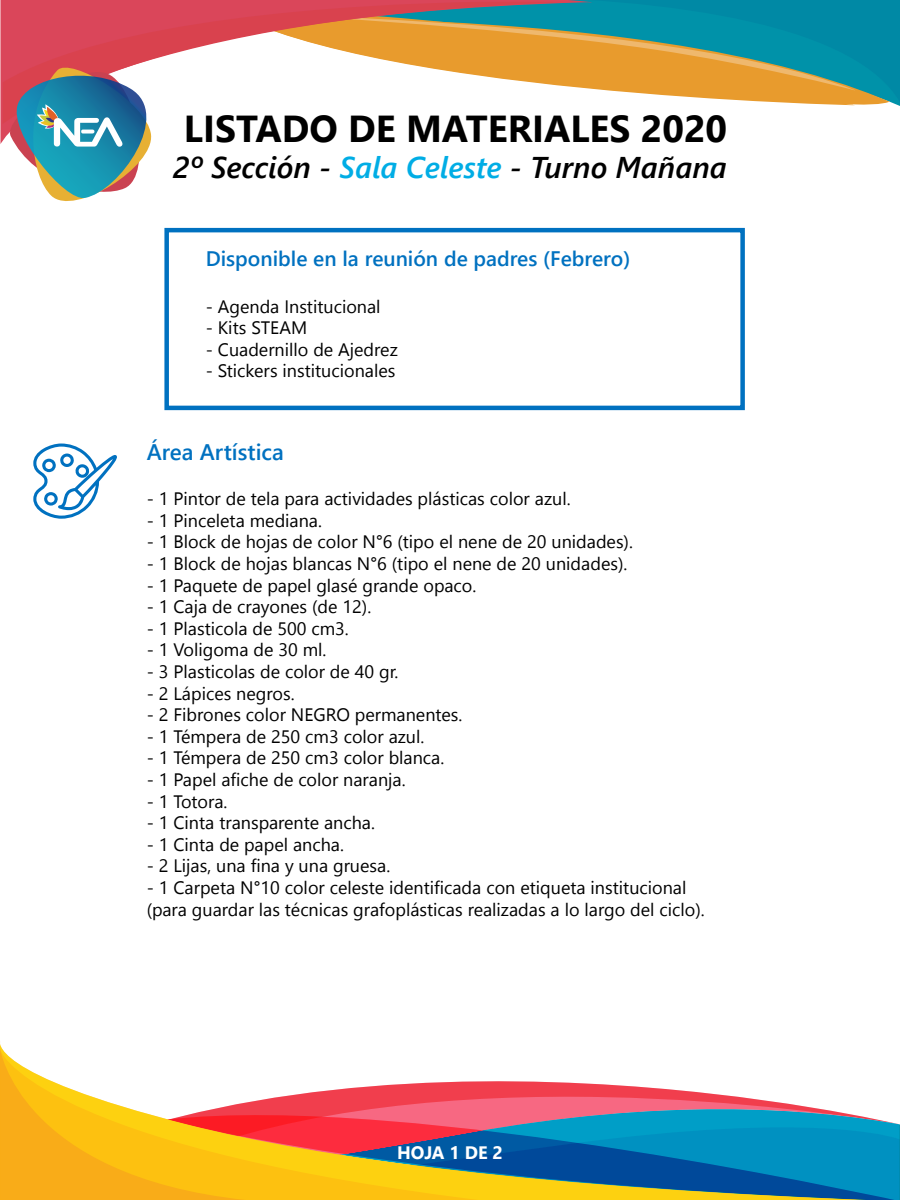
<style>
.page{position:relative;width:900px;height:1200px;background:#fff}
.page>*{position:absolute;margin:0;border:0;box-sizing:border-box;transform-origin:0 0}
.t1{font:700 37.5px "Segoe UI";color:#000}
.t2{font:italic 600 30px "Segoe UI";color:#000}
.t3{font:600 22.5px "Segoe UI";color:#0071c0}
.t4{font:600 21px "Segoe UI";color:#0071c0}
.t5{font:18px/21.6px "Segoe UI";color:#000}
.t6{font:700 18px "Segoe UI";letter-spacing:-.005em;color:#fff}
.s1{color:#00ade5}
</style>
<div class="page">
<svg style="left:605px;top:0;width:295px;height:102px;background:#599681"></svg>
<svg style="left:0;top:0;width:605px;height:144px"></svg>
<svg style="left:3px;top:2px;width:578px;height:122px"></svg>
<svg style="left:0;top:1044px;width:899px;height:156px"></svg>
<svg style="left:0;top:1049px;width:498px;height:151px"></svg>
<svg style="left:2px;top:56px;width:153px;height:145px"></svg>
<div style="left:164px;top:228px;width:581px;height:182px;border:4px solid #0071c0"></div>
<svg style="left:33px;top:444px;width:84px;height:75px"></svg>
<h1 class="t1" style="left:184px;top:99px;width:545px">LISTADO DE MATERIALES 2020</h1>
<h2 class="t2" style="left:174px;top:144px;width:554px">2º Sección - <span class="s1">Sala Celeste</span> - Turno Mañana</h2>
<p class="t4" style="left:206px;top:242px;width:426px">Disponible en la reunión de padres (Febrero)</p>
<p class="t5" style="left:206px;top:295px;width:176px">- Agenda Institucional</p>
<p class="t5" style="left:206px;top:317px;width:103px">- Kits STEAM</p>
<p class="t5" style="left:206px;top:338px;width:194px">- Cuadernillo de Ajedrez</p>
<p class="t5" style="left:206px;top:360px;width:191px">- Stickers institucionales</p>
<p class="t3" style="left:147px;top:434px;width:139px">Área Artística</p>
<p class="t5" style="left:147px;top:488px;width:425px">- 1 Pintor de tela para actividades plásticas color azul.</p>
<p class="t5" style="left:147px;top:509px;width:177px">- 1 Pinceleta mediana.</p>
<p class="t5" style="left:147px;top:531px;width:488px">- 1 Block de hojas de color N°6 (tipo el nene de 20 unidades).</p>
<p class="t5" style="left:147px;top:552px;width:482px">- 1 Block de hojas blancas N°6 (tipo el nene de 20 unidades).</p>
<p class="t5" style="left:147px;top:574px;width:331px">- 1 Paquete de papel glasé grande opaco.</p>
<p class="t5" style="left:147px;top:596px;width:226px">- 1 Caja de crayones (de 12).</p>
<p class="t5" style="left:147px;top:617px;width:204px">- 1 Plasticola de 500 cm3.</p>
<p class="t5" style="left:147px;top:639px;width:181px">- 1 Voligoma de 30 ml.</p>
<p class="t5" style="left:147px;top:660px;width:253px">- 3 Plasticolas de color de 40 gr.</p>
<p class="t5" style="left:147px;top:682px;width:149px">- 2 Lápices negros.</p>
<p class="t5" style="left:147px;top:704px;width:317px">- 2 Fibrones color NEGRO permanentes.</p>
<p class="t5" style="left:147px;top:725px;width:279px">- 1 Témpera de 250 cm3 color azul.</p>
<p class="t5" style="left:147px;top:747px;width:299px">- 1 Témpera de 250 cm3 color blanca.</p>
<p class="t5" style="left:147px;top:768px;width:261px">- 1 Papel afiche de color naranja.</p>
<p class="t5" style="left:147px;top:790px;width:82px">- 1 Totora.</p>
<p class="t5" style="left:147px;top:812px;width:230px">- 1 Cinta transparente ancha.</p>
<p class="t5" style="left:147px;top:833px;width:199px">- 1 Cinta de papel ancha.</p>
<p class="t5" style="left:147px;top:855px;width:245px">- 2 Lijas, una fina y una gruesa.</p>
<p class="t5" style="left:147px;top:876px;width:560px">- 1 Carpeta N°10 color celeste identificada con etiqueta institucional (para guardar las técnicas grafoplásticas realizadas a lo largo del ciclo).</p>
<p class="t6" style="left:397px;top:1138px;width:107px">HOJA 1 DE 2</p>
</div>
